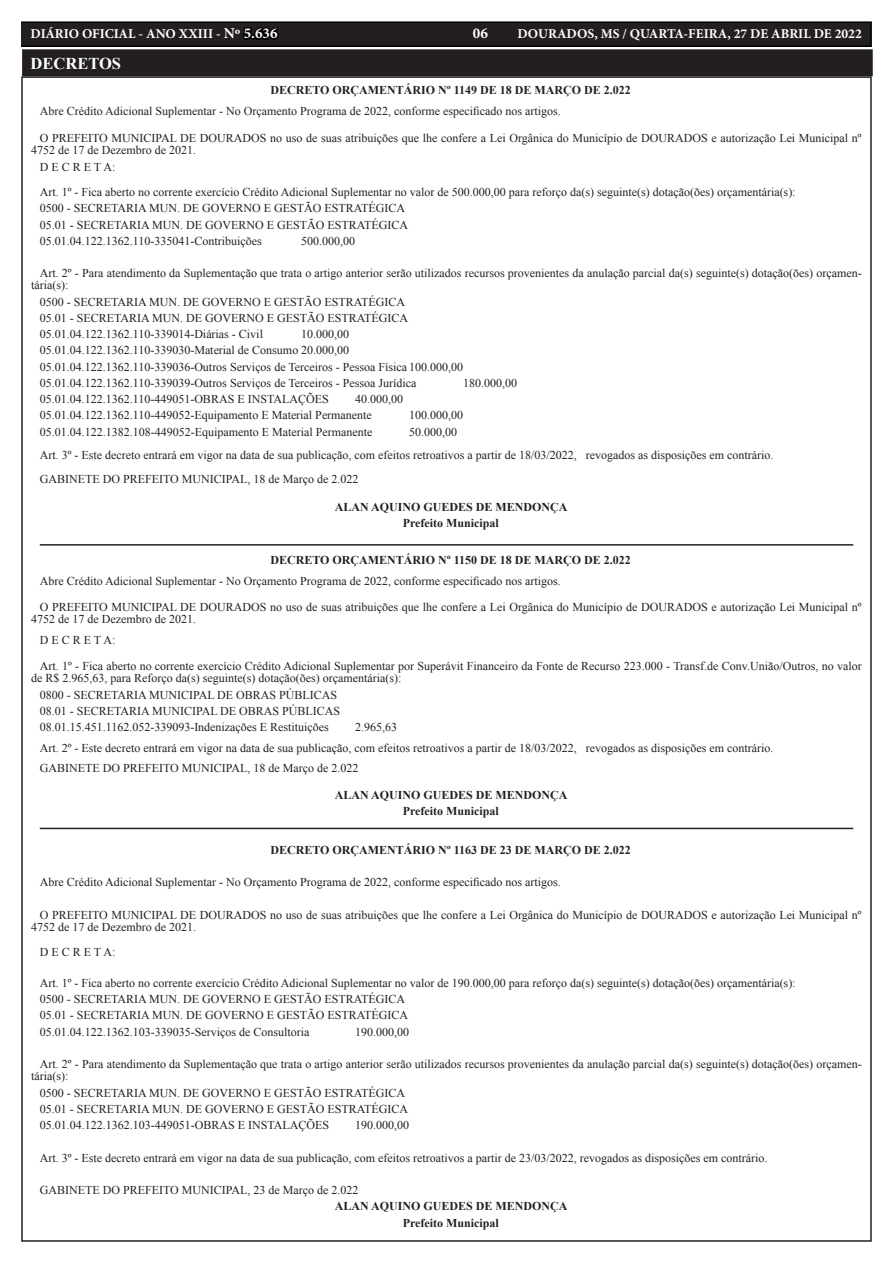
<style>
.page{position:relative;width:893px;height:1263px;background:#fff}
.page>*{position:absolute;margin:0;border:0;box-sizing:border-box;transform-origin:0 0}
.TEXTO{font:700 16.5px "Times New Roman";color:#fff}
.t1{font:700 15px "Minion Pro";color:#fff}
.t2{font:700 13.5px "Minion Pro";color:#fff}
.TEXTO-2{font:12px/12px "Times New Roman";color:#231f20}
.TEXTO-3{font:700 12px "Times New Roman";color:#231f20}
.s1{font-size:15px}
.s2{font-size:15px;color:#000}
</style>
<div class="page">
<div style="left:21px;top:22px;width:850px;height:24px;background:#231f20"></div>
<div style="left:21px;top:21px;width:851px;height:26px;border:2px solid #000"></div>
<hr style="left:40px;top:544px;width:813px;height:2px;background:#231f20">
<hr style="left:40px;top:828px;width:813px;height:1px;background:#231f20">
<div style="left:24px;top:51px;width:847px;height:23px;background:#231f20"></div>
<div style="left:22px;top:49px;width:851px;height:27px;border:4px solid #231f20"></div>
<p class="t2" style="left:31px;top:25px;width:248px">DIÁRIO OFICIAL - ANO XXIII - <span class="s1">Nº</span> <span class="s2">5.636</span></p>
<p class="t1" style="left:473px;top:23px;width:17px">06</p>
<p class="t2" style="left:517px;top:25px;width:346px">DOURADOS, MS / QUARTA-FEIRA, 27 DE ABRIL DE 2022</p>
<p class="TEXTO" style="left:31px;top:52px;width:92px">DECRETOS</p>
<p class="TEXTO-3" style="left:270px;top:82px;width:362px">DECRETO ORÇAMENTÁRIO Nº 1149 DE 18 DE MARÇO DE 2.022</p>
<p class="TEXTO-2" style="left:40px;top:105px;width:522px">Abre Crédito Adicional Suplementar - No Orçamento Programa de 2022, conforme especificado nos artigos.</p>
<p class="TEXTO-2" style="left:31px;top:131px;width:832px;text-indent:9px">O PREFEITO MUNICIPAL DE DOURADOS no uso de suas atribuições que lhe confere a Lei Orgânica do Município de DOURADOS e autorização Lei Municipal nº<br>4752 de 17 de Dezembro de 2021.</p>
<p class="TEXTO-2" style="left:40px;top:161px;width:77px">D E C R E T A:</p>
<p class="TEXTO-2" style="left:40px;top:186px;width:757px">Art. 1º - Fica aberto no corrente exercício Crédito Adicional Suplementar no valor de 500.000,00 para reforço da(s) seguinte(s) dotação(ões) orçamentária(s):</p>
<p class="TEXTO-2" style="left:40px;top:202px;width:367px">0500 - SECRETARIA MUN. DE GOVERNO E GESTÃO ESTRATÉGICA</p>
<p class="TEXTO-2" style="left:40px;top:218px;width:370px">05.01 - SECRETARIA MUN. DE GOVERNO E GESTÃO ESTRATÉGICA</p>
<p class="TEXTO-2" style="left:40px;top:235px;width:223px">05.01.04.122.1362.110-335041-Contribuições</p>
<p class="TEXTO-2" style="left:301px;top:235px;width:55px">500.000,00</p>
<p class="TEXTO-2" style="left:31px;top:267px;width:832px;text-indent:9px">Art. 2º - Para atendimento da Suplementação que trata o artigo anterior serão utilizados recursos provenientes da anulação parcial da(s) seguinte(s) dotação(ões) orçamen&shy;tária(s):</p>
<p class="TEXTO-2" style="left:40px;top:295px;width:367px">0500 - SECRETARIA MUN. DE GOVERNO E GESTÃO ESTRATÉGICA</p>
<p class="TEXTO-2" style="left:40px;top:312px;width:370px">05.01 - SECRETARIA MUN. DE GOVERNO E GESTÃO ESTRATÉGICA</p>
<p class="TEXTO-2" style="left:40px;top:328px;width:225px">05.01.04.122.1362.110-339014-Diárias - Civil</p>
<p class="TEXTO-2" style="left:301px;top:328px;width:49px">10.000,00</p>
<p class="TEXTO-2" style="left:40px;top:344px;width:311px">05.01.04.122.1362.110-339030-Material de Consumo 20.000,00</p>
<p class="TEXTO-2" style="left:40px;top:360px;width:425px">05.01.04.122.1362.110-339036-Outros Serviços de Terceiros - Pessoa Física 100.000,00</p>
<p class="TEXTO-2" style="left:40px;top:377px;width:378px">05.01.04.122.1362.110-339039-Outros Serviços de Terceiros - Pessoa Jurídica</p>
<p class="TEXTO-2" style="left:463px;top:377px;width:55px">180.000,00</p>
<p class="TEXTO-2" style="left:40px;top:393px;width:290px">05.01.04.122.1362.110-449051-OBRAS E INSTALAÇÕES</p>
<p class="TEXTO-2" style="left:355px;top:393px;width:49px">40.000,00</p>
<p class="TEXTO-2" style="left:40px;top:409px;width:334px">05.01.04.122.1362.110-449052-Equipamento E Material Permanente</p>
<p class="TEXTO-2" style="left:409px;top:409px;width:55px">100.000,00</p>
<p class="TEXTO-2" style="left:40px;top:425px;width:334px">05.01.04.122.1382.108-449052-Equipamento E Material Permanente</p>
<p class="TEXTO-2" style="left:409px;top:425px;width:49px">50.000,00</p>
<p class="TEXTO-2" style="left:40px;top:449px;width:735px">Art. 3º - Este decreto entrará em vigor na data de sua publicação, com efeitos retroativos a partir de 18/03/2022, revogados as disposições em contrário.</p>
<p class="TEXTO-2" style="left:40px;top:472px;width:320px">GABINETE DO PREFEITO MUNICIPAL, 18 de Março de 2.022</p>
<p class="TEXTO-3" style="left:335px;top:498px;width:234px">ALAN AQUINO GUEDES DE MENDONÇA</p>
<p class="TEXTO-3" style="left:403px;top:514px;width:98px">Prefeito Municipal</p>
<p class="TEXTO-3" style="left:270px;top:552px;width:362px">DECRETO ORÇAMENTÁRIO Nº 1150 DE 18 DE MARÇO DE 2.022</p>
<p class="TEXTO-2" style="left:40px;top:575px;width:522px">Abre Crédito Adicional Suplementar - No Orçamento Programa de 2022, conforme especificado nos artigos.</p>
<p class="TEXTO-2" style="left:31px;top:601px;width:832px;text-indent:9px">O PREFEITO MUNICIPAL DE DOURADOS no uso de suas atribuições que lhe confere a Lei Orgânica do Município de DOURADOS e autorização Lei Municipal nº<br>4752 de 17 de Dezembro de 2021.</p>
<p class="TEXTO-2" style="left:40px;top:634px;width:77px">D E C R E T A:</p>
<p class="TEXTO-2" style="left:31px;top:660px;width:832px;text-indent:9px">Art. 1º - Fica aberto no corrente exercício Crédito Adicional Suplementar por Superávit Financeiro da Fonte de Recurso 223.000 - Transf.de Conv.União/Outros, no valor de R$ 2.965,63, para Reforço da(s) seguinte(s) dotação(ões) orçamentária(s):</p>
<p class="TEXTO-2" style="left:40px;top:688px;width:299px">0800 - SECRETARIA MUNICIPAL DE OBRAS PÚBLICAS</p>
<p class="TEXTO-2" style="left:40px;top:705px;width:302px">08.01 - SECRETARIA MUNICIPAL DE OBRAS PÚBLICAS</p>
<p class="TEXTO-2" style="left:40px;top:721px;width:291px">08.01.15.451.1162.052-339093-Indenizações E Restituições</p>
<p class="TEXTO-2" style="left:355px;top:721px;width:43px">2.965,63</p>
<p class="TEXTO-2" style="left:40px;top:741px;width:735px">Art. 2º - Este decreto entrará em vigor na data de sua publicação, com efeitos retroativos a partir de 18/03/2022, revogados as disposições em contrário.</p>
<p class="TEXTO-2" style="left:40px;top:762px;width:320px">GABINETE DO PREFEITO MUNICIPAL, 18 de Março de 2.022</p>
<p class="TEXTO-3" style="left:335px;top:786px;width:234px">ALAN AQUINO GUEDES DE MENDONÇA</p>
<p class="TEXTO-3" style="left:403px;top:803px;width:98px">Prefeito Municipal</p>
<p class="TEXTO-3" style="left:270px;top:842px;width:362px">DECRETO ORÇAMENTÁRIO Nº 1163 DE 23 DE MARÇO DE 2.022</p>
<p class="TEXTO-2" style="left:40px;top:876px;width:522px">Abre Crédito Adicional Suplementar - No Orçamento Programa de 2022, conforme especificado nos artigos.</p>
<p class="TEXTO-2" style="left:31px;top:909px;width:832px;text-indent:9px">O PREFEITO MUNICIPAL DE DOURADOS no uso de suas atribuições que lhe confere a Lei Orgânica do Município de DOURADOS e autorização Lei Municipal nº<br>4752 de 17 de Dezembro de 2021.</p>
<p class="TEXTO-2" style="left:40px;top:946px;width:77px">D E C R E T A:</p>
<p class="TEXTO-2" style="left:40px;top:977px;width:757px">Art. 1º - Fica aberto no corrente exercício Crédito Adicional Suplementar no valor de 190.000,00 para reforço da(s) seguinte(s) dotação(ões) orçamentária(s):</p>
<p class="TEXTO-2" style="left:40px;top:993px;width:367px">0500 - SECRETARIA MUN. DE GOVERNO E GESTÃO ESTRATÉGICA</p>
<p class="TEXTO-2" style="left:40px;top:1009px;width:370px">05.01 - SECRETARIA MUN. DE GOVERNO E GESTÃO ESTRATÉGICA</p>
<p class="TEXTO-2" style="left:40px;top:1025px;width:271px">05.01.04.122.1362.103-339035-Serviços de Consultoria</p>
<p class="TEXTO-2" style="left:355px;top:1025px;width:55px">190.000,00</p>
<p class="TEXTO-2" style="left:31px;top:1058px;width:832px;text-indent:9px">Art. 2º - Para atendimento da Suplementação que trata o artigo anterior serão utilizados recursos provenientes da anulação parcial da(s) seguinte(s) dotação(ões) orçamen&shy;tária(s):</p>
<p class="TEXTO-2" style="left:40px;top:1086px;width:367px">0500 - SECRETARIA MUN. DE GOVERNO E GESTÃO ESTRATÉGICA</p>
<p class="TEXTO-2" style="left:40px;top:1102px;width:370px">05.01 - SECRETARIA MUN. DE GOVERNO E GESTÃO ESTRATÉGICA</p>
<p class="TEXTO-2" style="left:40px;top:1119px;width:291px">05.01.04.122.1362.103-449051-OBRAS E INSTALAÇÕES</p>
<p class="TEXTO-2" style="left:355px;top:1119px;width:55px">190.000,00</p>
<p class="TEXTO-2" style="left:40px;top:1151px;width:729px">Art. 3º - Este decreto entrará em vigor na data de sua publicação, com efeitos retroativos a partir de 23/03/2022, revogados as disposições em contrário.</p>
<p class="TEXTO-2" style="left:40px;top:1184px;width:320px">GABINETE DO PREFEITO MUNICIPAL, 23 de Março de 2.022</p>
<p class="TEXTO-3" style="left:335px;top:1198px;width:234px">ALAN AQUINO GUEDES DE MENDONÇA</p>
<p class="TEXTO-3" style="left:403px;top:1214px;width:98px">Prefeito Municipal</p>
</div>
